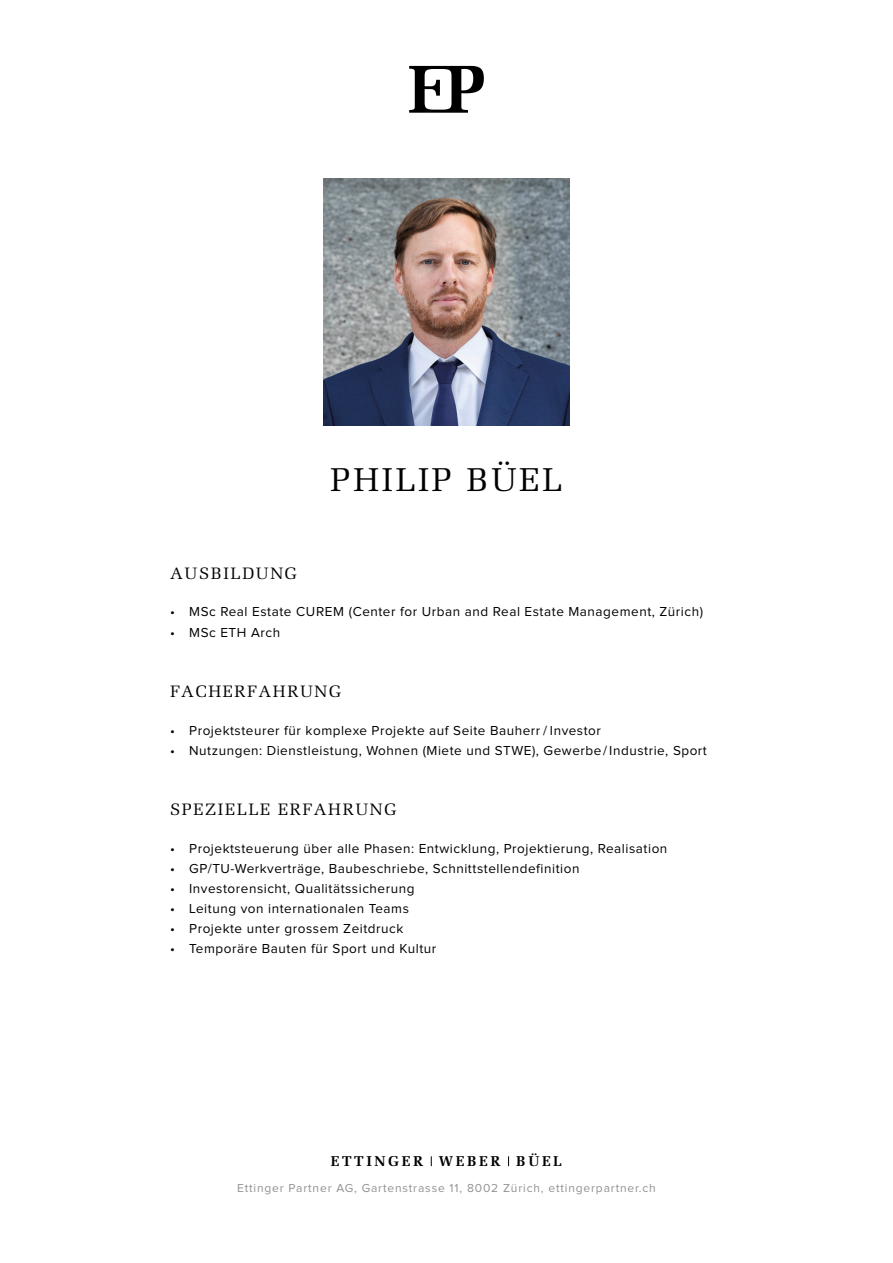
<style>
.page{position:relative;width:893px;height:1263px;background:#fff}
.page>*{position:absolute;margin:0;border:0;box-sizing:border-box;transform-origin:0 0}
.t1{font:33px "Melior LT Std";letter-spacing:.08em;color:#000}
.t2{font:16.5px "Melior LT Std";letter-spacing:.1em;color:#000}
.t3{font:700 14.25px "Melior LT Std";letter-spacing:.18em;color:#000}
.t4{font:13.5px "Proxima Nova";letter-spacing:.04em;color:#000}
.t5{font:12px "Proxima Nova";letter-spacing:.07em;color:#929292}
</style>
<div class="page">
<svg style="left:409px;top:66px;width:75px;height:47px"></svg>
<img style="left:323px;top:179px;width:247px;height:246px">
<h1 class="t1" style="left:331px;top:460px;width:233px">PHILIP BÜEL</h1>
<p class="t2" style="left:170px;top:563px;width:128px">AUSBILDUNG</p>
<p class="t4" style="left:170px;top:606px;width:534px">• MSc Real Estate CUREM (Center for Urban and Real Estate Management, Zürich)</p>
<p class="t4" style="left:170px;top:626px;width:112px">• MSc ETH Arch</p>
<p class="t2" style="left:170px;top:681px;width:172px">FACHERFAHRUNG</p>
<p class="t4" style="left:170px;top:724px;width:432px">• Projektsteurer für komplexe Projekte auf Seite Bauherr / Investor</p>
<p class="t4" style="left:170px;top:744px;width:538px">• Nutzungen: Dienstleistung, Wohnen (Miete und STWE), Gewerbe/ Industrie, Sport</p>
<p class="t2" style="left:170px;top:800px;width:228px">SPEZIELLE ERFAHRUNG</p>
<p class="t4" style="left:170px;top:842px;width:499px">• Projektsteuerung über alle Phasen: Entwicklung, Projektierung, Realisation</p>
<p class="t4" style="left:170px;top:862px;width:411px">• GP/TU-Werkverträge, Baubeschriebe, Schnittstellendefinition</p>
<p class="t4" style="left:170px;top:882px;width:246px">• Investorensicht, Qualitätssicherung</p>
<p class="t4" style="left:170px;top:902px;width:240px">• Leitung von internationalen Teams</p>
<p class="t4" style="left:170px;top:922px;width:235px">• Projekte unter grossem Zeitdruck</p>
<p class="t4" style="left:170px;top:943px;width:268px">• Temporäre Bauten für Sport und Kultur</p>
<p class="t3" style="left:331px;top:1153px;width:233px">ETTINGER WEBER BÜEL</p>
<p class="t5" style="left:237px;top:1182px;width:420px">Ettinger Partner AG, Gartenstrasse 11, 8002 Zürich, ettingerpartner.ch</p>
</div>
